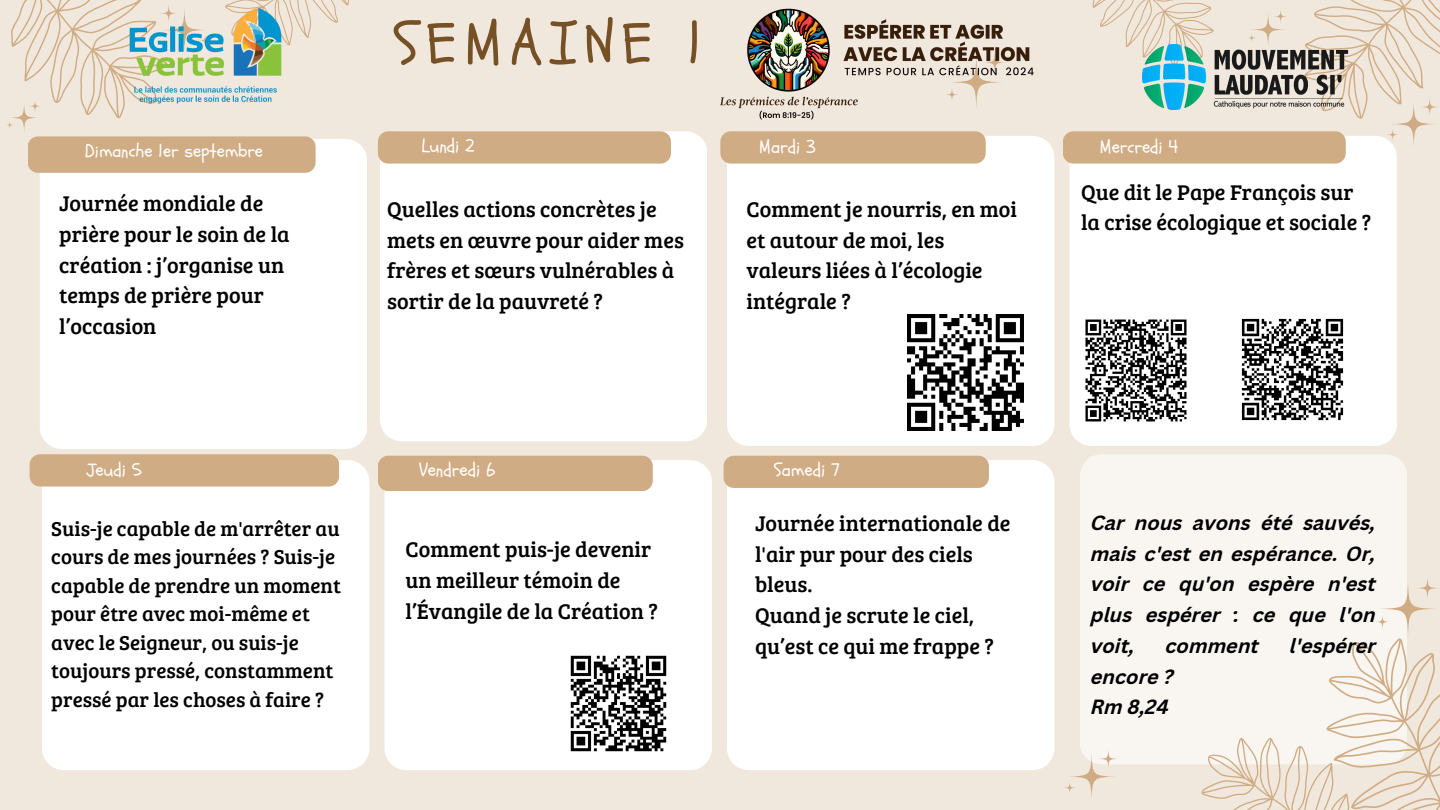
<style>
.page{position:relative;width:1440px;height:810px;background:#f1e8dd}
.page>*{position:absolute;margin:0;border:0;box-sizing:border-box;transform-origin:0 0}
.t1{font:59.7px "Schoolbell";letter-spacing:.13em;color:#765126}
.t2{font:22px/30.8px "Bree Serif";color:#000}
.t3{font:20.8px/28.5px "Bree Serif";color:#000}
.t4{font:italic 700 20px/30.8px "Canva Sans";color:#000;text-align:justify}
.t5{font:18.7px "Schoolbell";color:#fff}
.t6{font:18.6px "Schoolbell";color:#fff}
.t7{font:18.4px "Schoolbell";color:#fff}
</style>
<div class="page">
<svg style="left:11px;top:0;width:130px;height:119px"></svg>
<svg style="left:1305px;top:0;width:135px;height:119px"></svg>
<svg style="left:232px;top:0;width:117px;height:46px"></svg>
<svg style="left:1092px;top:0;width:122px;height:82px"></svg>
<div style="left:40px;top:139px;width:327px;height:310px;background:#fff"></div>
<div style="left:380px;top:131px;width:327px;height:310px;background:#fff"></div>
<div style="left:28px;top:136px;width:288px;height:37px;background:#cfac84;border-radius:11px"></div>
<div style="left:378px;top:131px;width:293px;height:33px;background:#cfac84;border-radius:10px"></div>
<div style="left:42px;top:460px;width:327px;height:310px;background:#fff"></div>
<div style="left:384px;top:460px;width:328px;height:310px;background:#fff"></div>
<div style="left:727px;top:460px;width:327px;height:310px;background:#fff"></div>
<div style="left:30px;top:454px;width:309px;height:33px;background:#cfac84;border-radius:10px"></div>
<div style="left:378px;top:456px;width:275px;height:35px;background:#cfac84;border-radius:10px"></div>
<div style="left:727px;top:136px;width:327px;height:310px;background:#fff"></div>
<div style="left:720px;top:131px;width:266px;height:33px;background:#cfac84;border-radius:10px"></div>
<div style="left:724px;top:456px;width:265px;height:32px;background:#cfac84;border-radius:10px"></div>
<div style="left:1080px;top:454px;width:327px;height:310px;background:#f9f6f2"></div>
<div style="left:1069px;top:136px;width:328px;height:310px;background:#fff"></div>
<div style="left:1063px;top:131px;width:283px;height:33px;background:#cfac84;border-radius:10px"></div>
<svg style="left:8px;top:102px;width:32px;height:32px"></svg>
<svg style="left:5px;top:120px;width:9px;height:10px"></svg>
<svg style="left:28px;top:99px;width:14px;height:14px"></svg>
<svg style="left:1380px;top:580px;width:56px;height:57px"></svg>
<svg style="left:1415px;top:576px;width:25px;height:25px"></svg>
<svg style="left:1189px;top:614px;width:251px;height:196px"></svg>
<svg style="left:1390px;top:101px;width:47px;height:46px"></svg>
<svg style="left:1386px;top:128px;width:13px;height:13px"></svg>
<svg style="left:1420px;top:97px;width:20px;height:20px"></svg>
<svg style="left:1250px;top:11px;width:36px;height:36px"></svg>
<svg style="left:1247px;top:33px;width:10px;height:10px"></svg>
<svg style="left:1273px;top:8px;width:16px;height:16px"></svg>
<svg style="left:1067px;top:752px;width:49px;height:49px"></svg>
<svg style="left:1063px;top:781px;width:14px;height:14px"></svg>
<svg style="left:1098px;top:748px;width:21px;height:22px"></svg>
<img style="left:720px;top:8px;width:314px;height:112px">
<img style="left:1143px;top:45px;width:213px;height:64px">
<img style="left:124px;top:3px;width:163px;height:109px">
<img style="left:907px;top:314px;width:116px;height:117px">
<img style="left:1081px;top:316px;width:110px;height:109px">
<img style="left:1237px;top:314px;width:111px;height:111px">
<img style="left:565px;top:650px;width:107px;height:107px">
<p class="t1" style="left:394px;top:4px;width:310px">SEMAINE 1</p>
<p class="t7" style="left:85px;top:139px;width:180px">Dimanche 1er septembre</p>
<p class="t5" style="left:421px;top:133px;width:55px">Lundi 2</p>
<p class="t6" style="left:1100px;top:134px;width:80px">Mercredi 4</p>
<h3 class="t2" style="left:1081px;top:175px;width:292px">Que dit le Pape François sur la crise écologique et sociale ?</h3>
<p class="t6" style="left:759px;top:134px;width:58px">Mardi 3</p>
<p class="t2" style="left:59px;top:187px;width:232px">Journée mondiale de prière pour le soin de la création : j’organise un temps de prière pour l’occasion</p>
<h3 class="t2" style="left:387px;top:193px;width:298px">Quelles actions concrètes je mets en œuvre pour aider mes frères et sœurs vulnérables à sortir de la pauvreté ?</h3>
<p class="t2" style="left:746px;top:193px;width:272px">Comment je nourris, en moi et autour de moi, les valeurs liées à l’écologie intégrale ?</p>
<h1 class="t6" style="left:87px;top:457px;width:57px">Jeudi 5</h1>
<p class="t6" style="left:419px;top:457px;width:78px">Vendredi 6</p>
<p class="t3" style="left:51px;top:513px;width:291px">Suis-je capable de m'arrêter au cours de mes journées ? Suis-je capable de prendre un moment pour être avec moi-même et avec le Seigneur, ou suis-je toujours pressé, constamment pressé par les choses à faire ?</p>
<p class="t2" style="left:406px;top:533px;width:254px">Comment puis-je devenir un meilleur témoin de l’Évangile de la Création ?</p>
<p class="t6" style="left:774px;top:457px;width:67px">Samedi 7</p>
<p class="t2" style="left:755px;top:507px;width:257px">Journée internationale de l'air pur pour des ciels bleus.<br>Quand je scrute le ciel, qu’est ce qui me frappe ?</p>
<p class="t4" style="left:1091px;top:509px;width:287px">Car nous avons été sauvés, mais c'est en espérance. Or, voir ce qu'on espère n'est plus espérer : ce que l'on voit,</p>
<p class="t4" style="left:1165px;top:632px;width:95px">comment</p>
<p class="t4" style="left:1290px;top:632px;width:88px">l'espérer</p>
<p class="t4" style="left:1091px;top:663px;width:84px">encore ?<br>Rm 8,24</p>
</div>
